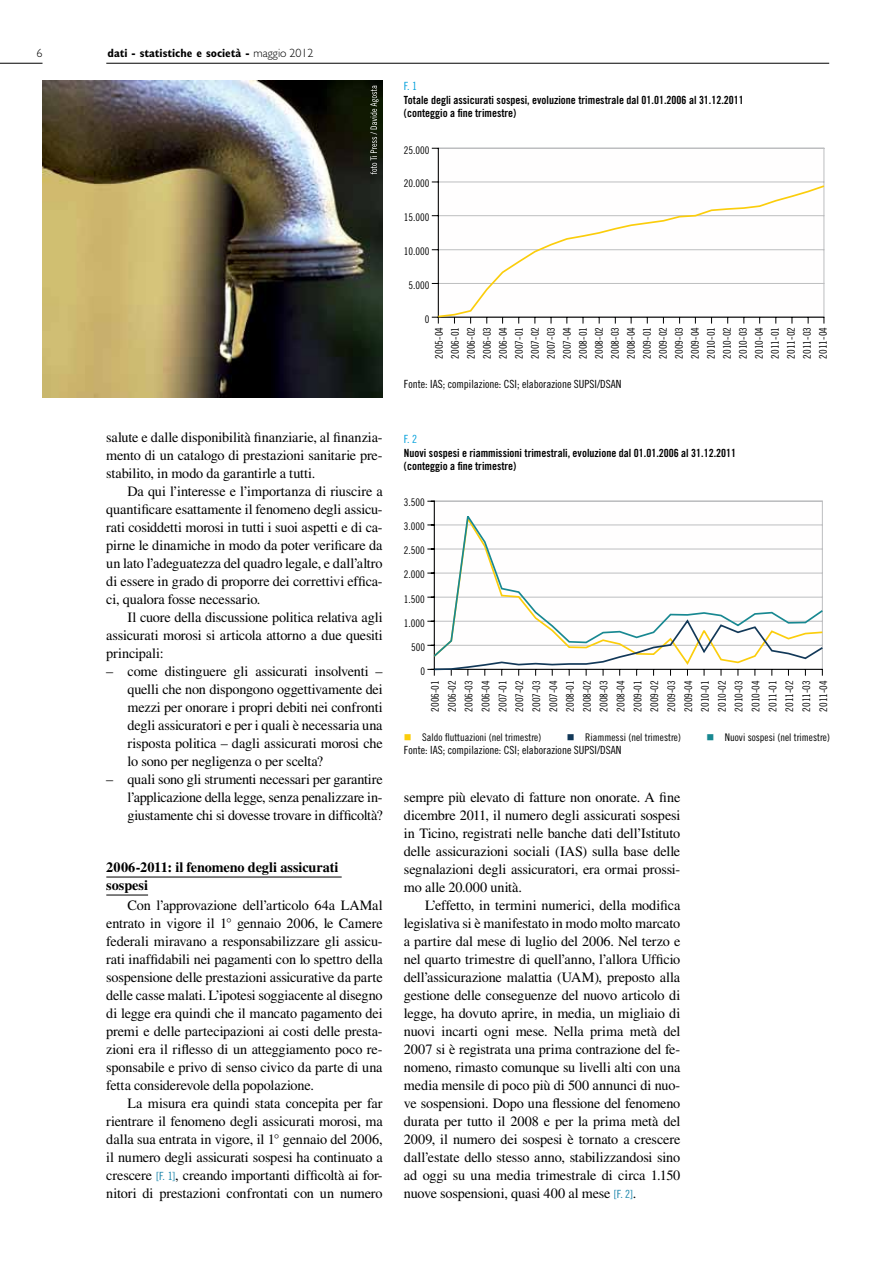
<style>
.page{position:relative;width:893px;height:1263px;background:#fff}
.page>*{position:absolute;margin:0;border:0;box-sizing:border-box;transform-origin:0 0}
.t1{font:14.25px/18px "Times LT Std";letter-spacing:-.01em;color:#000;text-align:justify}
.t2{font:700 14.25px/18px "Times LT Std";letter-spacing:-.005em;color:#000}
.t3{font:700 condensed 12px "Gill Sans MT Std";letter-spacing:-.005em;color:#000}
.t4{font:300 12px "Gill Sans MT Std";color:#000}
.t5{font:11.25px/13.5px "Trade Gothic LT Std Bd Cn 20";color:#000}
.t6{font:11.25px "Trade Gothic LT Std Cn 18";color:#000}
.t7{font:11.25px "Trade Gothic LT Std Cn 18";color:#009fdb}
.t8{font:10.5px/16px "Trade Gothic LT Std Cn 18";color:#000;text-align:justify}
.s1{font-weight:300;font-stretch:normal}
.s2{font-family:"Trade Gothic LT Std Cn 18";font-size:11.25px;color:#1a84aa}
</style>
<div class="page">
<hr style="left:106px;top:63px;width:723px;height:1px;background:#000">
<hr style="left:0;top:63px;width:43px;height:1px;background:#000">
<hr style="left:106px;top:877px;width:236px;height:1px;background:#000">
<hr style="left:106px;top:895px;width:42px;height:1px;background:#000">
<hr style="left:438px;top:182px;width:386px;height:1px;background:#bdbec0">
<hr style="left:824px;top:148px;width:1px;height:169px;background:#bdbec0">
<hr style="left:438px;top:148px;width:386px;height:1px;background:#bdbec0">
<svg style="left:432px;top:317px;width:7px;height:7px"></svg>
<hr style="left:438px;top:148px;width:1px;height:169px;background:#000">
<svg style="left:436px;top:184px;width:389px;height:134px"></svg>
<hr style="left:822px;top:501px;width:1px;height:169px;background:#bdbec0">
<hr style="left:434px;top:501px;width:389px;height:1px;background:#bdbec0">
<hr style="left:434px;top:501px;width:1px;height:169px;background:#000">
<svg style="left:427px;top:620px;width:396px;height:56px"></svg>
<svg style="left:432px;top:512px;width:391px;height:146px"></svg>
<img style="left:43px;top:81px;width:340px;height:316px">
<svg style="left:370px;top:86px;width:8px;height:88px"></svg>
<p class="t4" style="left:37px;top:46px;width:7px">6</p>
<p class="t3" style="left:108px;top:46px;width:208px">dati - statistiche e società - <span class="s1">maggio 2012</span></p>
<p class="t1" style="left:106px;top:428px;width:278px">salute e dalle disponibilità finanziarie, al finanzia&shy;mento di un catalogo di prestazioni sanitarie pre&shy;stabilito, in modo da garantirle a tutti.</p>
<p class="t1" style="left:106px;top:482px;width:278px;text-indent:21px">Da qui l’interesse e l’importanza di riuscire a quantificare esattamente il fenomeno degli assicu&shy;rati cosiddetti morosi in tutti i suoi aspetti e di ca&shy;pirne le dinamiche in modo da poter verificare da un lato l’adeguatezza del quadro legale, e dall’altro di essere in grado di proporre dei correttivi effica&shy;ci, qualora fosse necessario.</p>
<p class="t1" style="left:106px;top:608px;width:278px;text-indent:21px">Il cuore della discussione politica relativa agli assicurati morosi si articola attorno a due quesiti principali:</p>
<p class="t1" style="left:128px;top:662px;width:257px;text-indent:-21px">– come distinguere gli assicurati insolventi – quelli che non dispongono oggettivamente dei mezzi per onorare i propri debiti nei confronti degli assicuratori e per i quali è necessaria una risposta politica – dagli assicurati morosi che lo sono per negligenza o per scelta?</p>
<p class="t1" style="left:128px;top:770px;width:257px;text-indent:-21px">– quali sono gli strumenti necessari per garantire l’applicazione della legge, senza penalizzare in&shy;giustamente chi si dovesse trovare in difficoltà?</p>
<p class="t2" style="left:106px;top:858px;width:234px">2006-2011: il fenomeno degli assicurati sospesi</p>
<p class="t1" style="left:106px;top:896px;width:278px;text-indent:21px">Con l’approvazione dell’articolo 64a LAMal entrato in vigore il 1° gennaio 2006, le Camere federali miravano a responsabilizzare gli assicu&shy;rati inaffidabili nei pagamenti con lo spettro della sospensione delle prestazioni assicurative da parte delle casse malati. L’ipotesi soggiacente al disegno di legge era quindi che il mancato pagamento dei premi e delle partecipazioni ai costi delle presta&shy;zioni era il riflesso di un atteggiamento poco re&shy;sponsabile e privo di senso civico da parte di una fetta considerevole della popolazione.</p>
<p class="t1" style="left:106px;top:1094px;width:278px;text-indent:21px">La misura era quindi stata concepita per far rientrare il fenomeno degli assicurati morosi, ma dalla sua entrata in vigore, il 1° gennaio del 2006, il numero degli assicurati sospesi ha continuato a crescere <span class="s2">[F. 1]</span>, creando importanti difficoltà ai for&shy;nitori di prestazioni confrontati con un numero</p>
<p class="t7" style="left:404px;top:79px;width:15px">F. 1</p>
<p class="t5" style="left:404px;top:93px;width:341px">Totale degli assicurati sospesi, evoluzione trimestrale dal 01.01.2006 al 31.12.2011 (conteggio a fine trimestre)</p>
<p class="t8" style="left:404px;top:142px;width:27px">25.000</p>
<p class="t8" style="left:404px;top:175px;width:27px">20.000</p>
<p class="t8" style="left:404px;top:209px;width:27px">15.000</p>
<p class="t8" style="left:404px;top:243px;width:27px">10.000</p>
<p class="t8" style="left:409px;top:277px;width:22px">5.000</p>
<p class="t8" style="left:425px;top:311px;width:6px">0</p>
<p class="t8" style="left:431px;top:359px;width:33px;rotate:-90deg">2005-04<br>2006-01<br>2006-02<br>2006-03<br>2006-04<br>2007-01<br>2007-02<br>2007-03<br>2007-04<br>2008-01<br>2008-02<br>2008-03<br>2008-04<br>2009-01<br>2009-02<br>2009-03<br>2009-04<br>2010-01<br>2010-02<br>2010-03<br>2010-04<br>2011-01<br>2011-02<br>2011-03<br>2011-04</p>
<p class="t6" style="left:404px;top:377px;width:219px">Fonte: IAS; compilazione: CSI; elaborazione SUPSI/DSAN</p>
<p class="t7" style="left:404px;top:432px;width:15px">F. 2</p>
<p class="t5" style="left:404px;top:446px;width:334px">Nuovi sospesi e riammissioni trimestrali, evoluzione dal 01.01.2006 al 31.12.2011 (conteggio a fine trimestre)</p>
<p class="t8" style="left:404px;top:494px;width:22px">3.500</p>
<p class="t8" style="left:404px;top:518px;width:22px">3.000</p>
<p class="t8" style="left:404px;top:542px;width:22px">2.500</p>
<p class="t8" style="left:404px;top:567px;width:22px">2.000</p>
<p class="t8" style="left:404px;top:591px;width:22px">1.500</p>
<p class="t8" style="left:404px;top:615px;width:22px">1.000</p>
<p class="t8" style="left:411px;top:639px;width:15px">500</p>
<p class="t8" style="left:420px;top:663px;width:6px">0</p>
<p class="t8" style="left:427px;top:712px;width:33px;line-height:16.8px;rotate:-90deg">2006-01<br>2006-02<br>2006-03<br>2006-04<br>2007-01<br>2007-02<br>2007-03<br>2007-04<br>2008-01<br>2008-02<br>2008-03<br>2008-04<br>2009-01<br>2009-02<br>2009-03<br>2009-04<br>2010-01<br>2010-02<br>2010-03<br>2010-04<br>2011-01<br>2011-02<br>2011-03<br>2011-04</p>
<p class="t8" style="left:422px;top:729px;width:120px">Saldo fluttuazioni (nel trimestre)</p>
<p class="t8" style="left:585px;top:729px;width:97px">Riammessi (nel trimestre)</p>
<p class="t8" style="left:725px;top:729px;width:106px">Nuovi sospesi (nel trimestre)</p>
<p class="t6" style="left:404px;top:743px;width:219px">Fonte: IAS; compilazione: CSI; elaborazione SUPSI/DSAN</p>
<p class="t1" style="left:404px;top:788px;width:278px">sempre più elevato di fatture non onorate. A fine dicembre 2011, il numero degli assicurati sospesi in Ticino, registrati nelle banche dati dell’Istituto delle assicurazioni sociali (IAS) sulla base delle segnalazioni degli assicuratori, era ormai prossi&shy;mo alle 20.000 unità.</p>
<p class="t1" style="left:404px;top:896px;width:278px;text-indent:21px">L’effetto, in termini numerici, della modifica legislativa si è manifestato in modo molto marcato a partire dal mese di luglio del 2006. Nel terzo e nel quarto trimestre di quell’anno, l’allora Ufficio dell’assicurazione malattia (UAM), preposto alla gestione delle conseguenze del nuovo articolo di legge, ha dovuto aprire, in media, un migliaio di nuovi incarti ogni mese. Nella prima metà del 2007 si è registrata una prima contrazione del fe&shy;nomeno, rimasto comunque su livelli alti con una media mensile di poco più di 500 annunci di nuo&shy;ve sospensioni. Dopo una flessione del fenomeno durata per tutto il 2008 e per la prima metà del 2009, il numero dei sospesi è tornato a crescere dall’estate dello stesso anno, stabilizzandosi sino ad oggi su una media trimestrale di circa 1.150 nuove sospensioni, quasi 400 al mese <span class="s2">[F. 2]</span>.</p>
</div>
